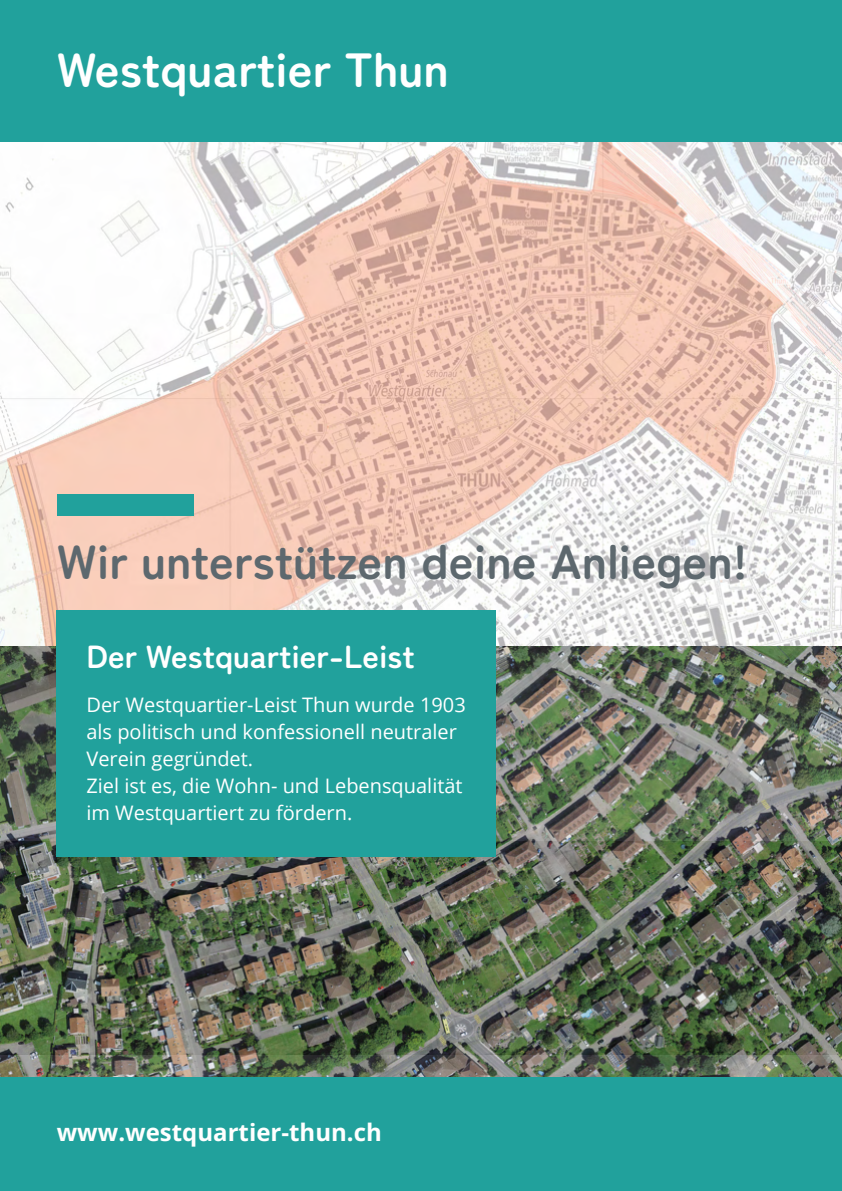
<style>
.page{position:relative;width:842px;height:1191px;background:#fff}
.page>*{position:absolute;margin:0;border:0;box-sizing:border-box;transform-origin:0 0}
.t1{font:700 48px "Zen Maru Gothic";color:#5d686e}
.t2{font:700 48px "Zen Maru Gothic";color:#fff}
.t3{font:700 32px "Zen Maru Gothic";color:#fff}
.t4{font:700 24px "Open Sans";color:#fff}
.t5{font:20px/27px "Open Sans";color:#fff}
</style>
<div class="page">
<img style="left:0;top:142px;width:842px;height:504px">
<img style="left:0;top:646px;width:842px;height:431px">
<div style="left:0;top:1077px;width:842px;height:114px;background:#21a19c"></div>
<div style="left:0;top:0;width:842px;height:142px;background:#21a19c"></div>
<div style="left:57px;top:495px;width:136px;height:21px;background:#21a19c"></div>
<div style="left:57px;top:609px;width:439px;height:247px;background:#21a19c"></div>
<h1 class="t2" style="left:57px;top:39px;width:394px">Westquartier Thun</h1>
<h1 class="t1" style="left:57px;top:531px;width:692px">Wir unterstützen deine Anliegen!</h1>
<h2 class="t3" style="left:86px;top:636px;width:330px">Der Westquartier-Leist</h2>
<p class="t5" style="left:86px;top:691px;width:381px">Der Westquartier-Leist Thun wurde 1903 als politisch und konfessionell neutraler Verein gegründet.<br>Ziel ist es, die Wohn- und Lebensqualität im Westquartiert zu fördern.</p>
<p class="t4" style="left:57px;top:1115px;width:327px">www.westquartier-thun.ch</p>
</div>
